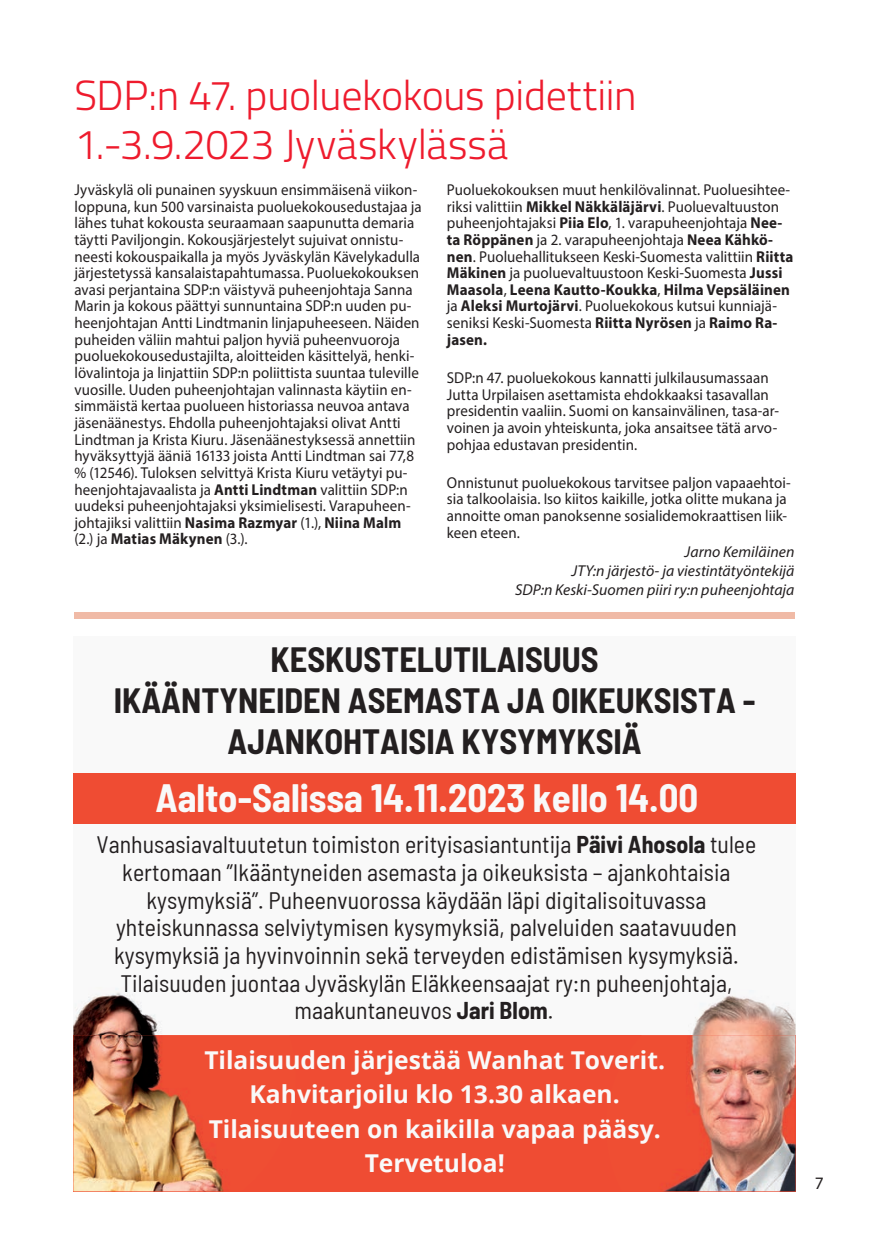
<style>
.page{position:relative;width:869px;height:1241px;background:#fff}
.page>*{position:absolute;margin:0;border:0;box-sizing:border-box;transform-origin:0 0}
.t1{font:300 42px/49px "Titillium Web";letter-spacing:-.01em;color:#ee1b2d}
.t2{font:700 semi-condensed 38.68px "Barlow";color:#f9f9f9}
.t3{font:700 semi-condensed 34.3px/40.8px "Barlow";color:#231f20;text-align:center}
.t4{font:700 24.5px/34.3px "Open Sans";color:#f9f9f9;text-align:center}
.t5{font:semi-condensed 23.8px/27.7px "Barlow";color:#231f20;text-align:center}
.t6{font:17.5px "Myriad Pro";color:#231f20}
.t7{font:15.75px/16.6px "Myriad Pro";letter-spacing:.005em;color:#231f20;scale:.95 1}
.t8{font:italic 15.75px/19.1px "Myriad Pro";letter-spacing:.005em;color:#231f20;text-align:right}
.s1{font-weight:700}
</style>
<div class="page">
<div style="left:74px;top:612px;width:720px;height:7px;background:#f0baa6"></div>
<div style="left:73px;top:635px;width:722px;height:556px;background:#f9f9f9"></div>
<div style="left:73px;top:773px;width:722px;height:50px;background:#ef4c33"></div>
<svg style="left:296px;top:1035px;width:499px;height:156px;background:#e65942"></svg>
<img style="left:73px;top:992px;width:85px;height:43px">
<img style="left:73px;top:1035px;width:223px;height:156px">
<div style="left:606px;top:1035px;width:35px;height:89px;background:#ef4e33"></div>
<h1 class="t1" style="left:74px;top:68px;width:563px">SDP:n 47. puoluekokous pidettiin<br>1.-3.9.2023 Jyväskylässä</h1>
<p class="t7" style="left:446px;top:181px;width:366px">Puoluekokouksen muut henkilövalinnat. Puoluesihtee&shy;riksi valittiin <span class="s1">Mikkel Näkkäläjärvi</span>. Puoluevaltuuston puheenjohtajaksi <span class="s1">Piia Elo</span>, 1. varapuheenjohtaja <span class="s1">Nee&shy;ta Röppänen</span> ja 2. varapuheenjohtaja <span class="s1">Neea Kähkö&shy;nen</span>. Puoluehallitukseen Keski-Suomesta valittiin <span class="s1">Riitta Mäkinen</span> ja puoluevaltuustoon Keski-Suomesta <span class="s1">Jussi Maasola</span>, <span class="s1">Leena Kautto-Koukka</span>, <span class="s1">Hilma Vepsäläinen </span>ja <span class="s1">Aleksi Murtojärvi</span>. Puoluekokous kutsui kunniajä&shy;seniksi Keski-Suomesta <span class="s1">Riitta Nyrösen</span> ja <span class="s1">Raimo Ra&shy;jasen.</span></p>
<p class="t7" style="left:446px;top:369px;width:351px">SDP:n 47. puoluekokous kannatti julkilausumassaan Jutta Urpilaisen asettamista ehdokkaaksi tasavallan presidentin vaaliin. Suomi on kansainvälinen, tasa-ar&shy;voinen ja avoin yhteiskunta, joka ansaitsee tätä arvo&shy;pohjaa edustavan presidentin.</p>
<p class="t7" style="left:446px;top:474px;width:363px">Onnistunut puoluekokous tarvitsee paljon vapaaehtoi&shy;sia talkoolaisia. Iso kiitos kaikille, jotka olitte mukana ja annoitte oman panoksenne sosialidemokraattisen liik&shy;keen eteen.</p>
<p class="t8" style="left:515px;top:541px;width:280px">Jarno Kemiläinen<br>JTY:n järjestö- ja viestintätyöntekijä<br>SDP:n Keski-Suomen piiri ry:n puheenjohtaja</p>
<p class="t7" style="left:74px;top:181px;width:367px">Jyväskylä oli punainen syyskuun ensimmäisenä viikon&shy;loppuna, kun 500 varsinaista puoluekokousedustajaa ja lähes tuhat kokousta seuraamaan saapunutta demaria täytti Paviljongin. Kokousjärjestelyt sujuivat onnistu&shy;neesti kokouspaikalla ja myös Jyväskylän Kävelykadulla järjestetyssä kansalaistapahtumassa. Puoluekokouksen avasi perjantaina SDP:n väistyvä puheenjohtaja Sanna Marin ja kokous päättyi sunnuntaina SDP:n uuden pu&shy;heenjohtajan Antti Lindtmanin linjapuheeseen. Näiden puheiden väliin mahtui paljon hyviä puheenvuoroja puoluekokousedustajilta, aloitteiden käsittelyä, henki&shy;lövalintoja ja linjattiin SDP:n poliittista suuntaa tuleville vuosille. Uuden puheenjohtajan valinnasta käytiin en&shy;simmäistä kertaa puolueen historiassa neuvoa antava jäsenäänestys. Ehdolla puheenjohtajaksi olivat Antti Lindtman ja Krista Kiuru. Jäsenäänestyksessä annettiin hyväksyttyjä ääniä 16133 joista Antti Lindtman sai 77,8 % (12546). Tuloksen selvittyä Krista Kiuru vetäytyi pu&shy;heenjohtajavaalista ja <span class="s1">Antti Lindtman</span> valittiin SDP:n uudeksi puheenjohtajaksi yksimielisesti. Varapuheen&shy;johtajiksi valittiin <span class="s1">Nasima Razmyar</span> (1.), <span class="s1">Niina Malm </span>(2.) ja <span class="s1">Matias Mäkynen</span> (3.).</p>
<h3 class="t3" style="left:114px;top:637px;width:643px">KESKUSTELUTILAISUUS<br>IKÄÄNTYNEIDEN ASEMASTA JA OIKEUKSISTA -<br>AJANKOHTAISIA KYSYMYKSIÄ</h3>
<h2 class="t2" style="left:155px;top:770px;width:544px">Aalto-Salissa 14.11.2023 kello 14.00</h2>
<p class="t5" style="left:97px;top:829px;width:661px">Vanhusasiavaltuutetun toimiston erityisasiantuntija <span class="s1">Päivi Ahosola</span> tulee kertomaan ”Ikääntyneiden asemasta ja oikeuksista – ajankohtaisia kysymyksiä”. Puheenvuorossa käydään läpi digitalisoituvassa yhteiskunnassa selviytymisen kysymyksiä, palveluiden saatavuuden kysymyksiä ja hyvinvoinnin sekä terveyden edistämisen kysymyksiä.<br>Tilaisuuden juontaa Jyväskylän Eläkkeensaajat ry:n puheenjohtaja, maakuntaneuvos <span class="s1">Jari Blom</span>.</p>
<h3 class="t4" style="left:204px;top:1042px;width:462px">Tilaisuuden järjestää Wanhat Toverit.<br>Kahvitarjoilu klo 13.30 alkaen.<br>Tilaisuuteen on kaikilla vapaa pääsy.<br>Tervetuloa!</h3>
<p class="t6" style="left:814px;top:1172px;width:10px">7</p>
</div>
